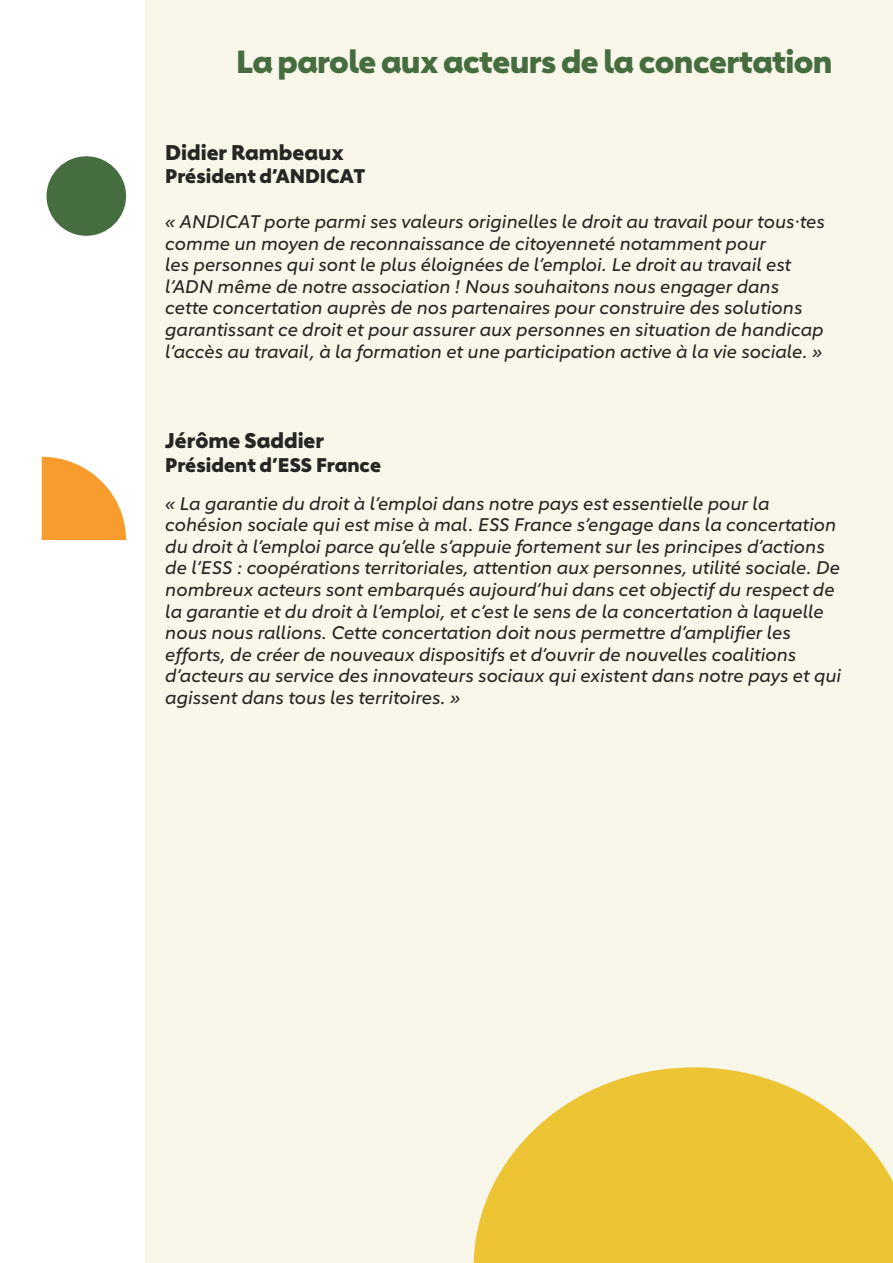
<style>
.page{position:relative;width:893px;height:1263px;background:#fff}
.page>*{position:absolute;margin:0;border:0;box-sizing:border-box;transform-origin:0 0}
.t1{font:900 31.5px "Carnero";letter-spacing:-.02em;color:#466d3f}
.t2{font:900 21px "Carnero";color:#262624}
.t3{font:900 19.5px "Carnero";color:#262624}
.t4{font:italic 18px/21.6px "Carnero";color:#262624}
</style>
<div class="page">
<div style="left:146px;top:0;width:747px;height:1263px;background:#f9f6ea"></div>
<div style="left:47px;top:156px;width:79px;height:80px;background:#466d3f;border-radius:50%"></div>
<svg style="left:42px;top:457px;width:84px;height:83px"></svg>
<svg style="left:474px;top:1067px;width:419px;height:196px;fill:#edc434"></svg>
<p class="t1" style="left:236px;top:42px;width:598px">La parole aux acteurs de la concertation</p>
<p class="t2" style="left:165px;top:139px;width:180px">Didier Rambeaux</p>
<p class="t3" style="left:165px;top:164px;width:201px">Président d’ANDICAT</p>
<p class="t4" style="left:165px;top:211px;width:661px">« ANDICAT porte parmi ses valeurs originelles le droit au travail pour tous·tes comme un moyen de reconnaissance de citoyenneté notamment pour<br>les personnes qui sont le plus éloignées de l’emploi. Le droit au travail est l’ADN même de notre association ! Nous souhaitons nous engager dans cette concertation auprès de nos partenaires pour construire des solutions garantissant ce droit et pour assurer aux personnes en situation de handicap l’accès au travail, à la formation et une participation active à la vie sociale. »</p>
<p class="t2" style="left:165px;top:427px;width:160px">Jérôme Saddier</p>
<p class="t3" style="left:165px;top:453px;width:217px">Président d’ESS France</p>
<p class="t4" style="left:165px;top:492px;width:678px">« La garantie du droit à l’emploi dans notre pays est essentielle pour la cohésion sociale qui est mise à mal. ESS France s’engage dans la concertation du droit à l’emploi parce qu’elle s’appuie fortement sur les principes d’actions de l’ESS : coopérations territoriales, attention aux personnes, utilité sociale. De nombreux acteurs sont embarqués aujourd’hui dans cet objectif du respect de la garantie et du droit à l’emploi, et c’est le sens de la concertation à laquelle nous nous rallions. Cette concertation doit nous permettre d’amplifier les efforts, de créer de nouveaux dispositifs et d’ouvrir de nouvelles coalitions d’acteurs au service des innovateurs sociaux qui existent dans notre pays et qui agissent dans tous les territoires. »</p>
</div>
